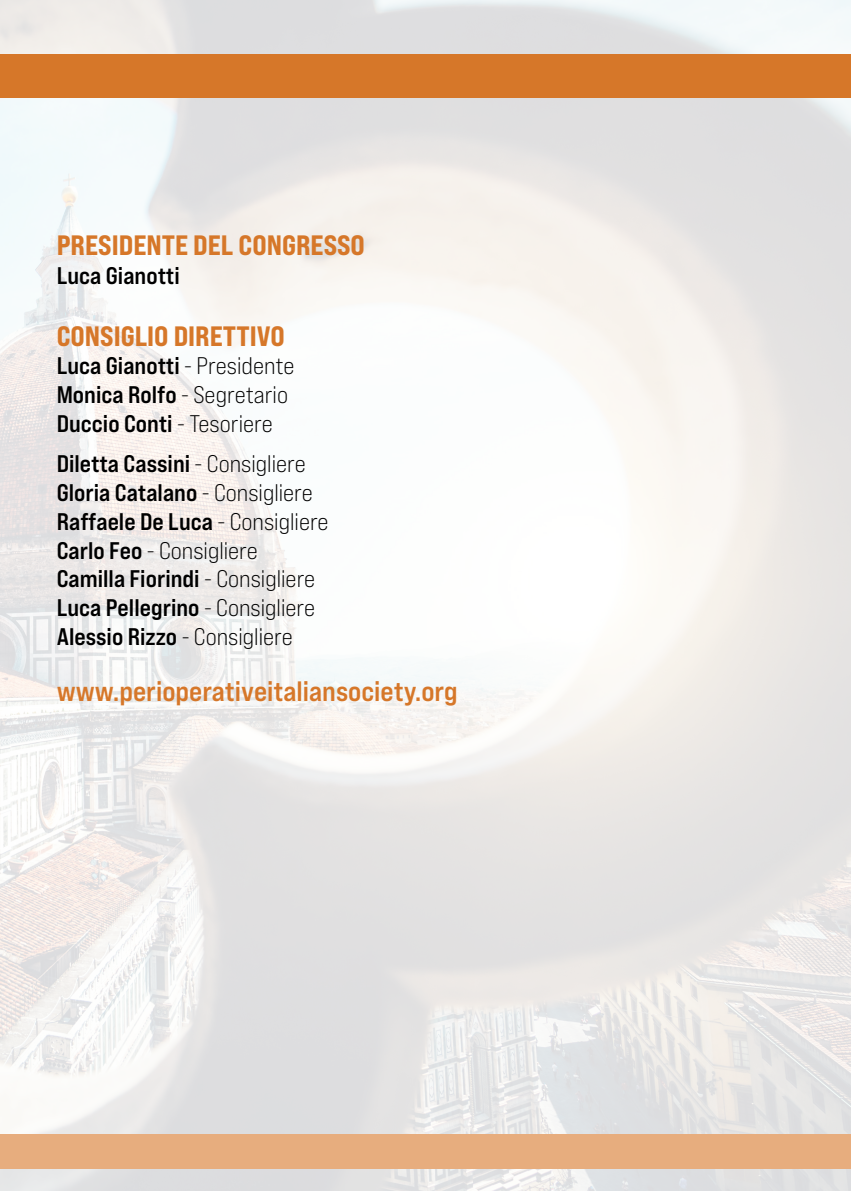
<style>
.page{position:relative;width:851px;height:1191px;background:#fff}
.page>*{position:absolute;margin:0;border:0;box-sizing:border-box;transform-origin:0 0}
.t1{font:28px "Bebas Neue Pro Exp Eb";color:#d67729}
.t2{font:28px "Bebas Neue Pro Exp Bd";color:#d67729}
.t3{font:24px "Bebas Neue Pro Exp Bd";color:#000}
.t4{font:24px "Bebas Neue Pro Exp Bk";color:#000}
.s1{font-family:"Bebas Neue Pro Exp Bk"}
.s2{font-family:"Bebas Neue Pro Exp Bd"}
</style>
<div class="page">
<img style="left:0;top:0;width:850px;height:1191px">
<div style="left:0;top:54px;width:850px;height:43px;background:#d67729"></div>
<div style="left:0;top:1134px;width:850px;height:34px;background:#e7ad7e"></div>
<p class="t1" style="left:57px;top:227px;width:309px">PRESIDENTE DEL CONGRESSO</p>
<p class="t3" style="left:57px;top:260px;width:124px">Luca Gianotti</p>
<p class="t1" style="left:57px;top:318px;width:229px">CONSIGLIO DIRETTIVO</p>
<p class="t3" style="left:57px;top:351px;width:239px">Luca Gianotti <span class="s1">- Presidente</span></p>
<p class="t3" style="left:57px;top:380px;width:233px">Monica Rolfo <span class="s1">- Segretario</span></p>
<p class="t3" style="left:57px;top:409px;width:217px">Duccio Conti <span class="s1">- Tesoriere</span></p>
<p class="t3" style="left:57px;top:449px;width:250px">Diletta Cassini <span class="s1">- Consigliere</span></p>
<p class="t3" style="left:57px;top:478px;width:258px">Gloria Catalano <span class="s1">- Consigliere</span></p>
<p class="t3" style="left:57px;top:506px;width:273px">Raffaele De Luca <span class="s1">- Consigliere</span></p>
<p class="t4" style="left:57px;top:536px;width:203px"><span class="s2">Carlo Feo</span> - Consigliere</p>
<p class="t3" style="left:57px;top:564px;width:260px">Camilla Fiorindi <span class="s1">- Consigliere</span></p>
<p class="t3" style="left:57px;top:593px;width:260px">Luca Pellegrino <span class="s1">- Consigliere</span></p>
<p class="t3" style="left:57px;top:622px;width:237px">Alessio Rizzo <span class="s1">- Consigliere</span></p>
<p class="t2" style="left:57px;top:674px;width:402px">www.perioperativeitaliansociety.org</p>
</div>
